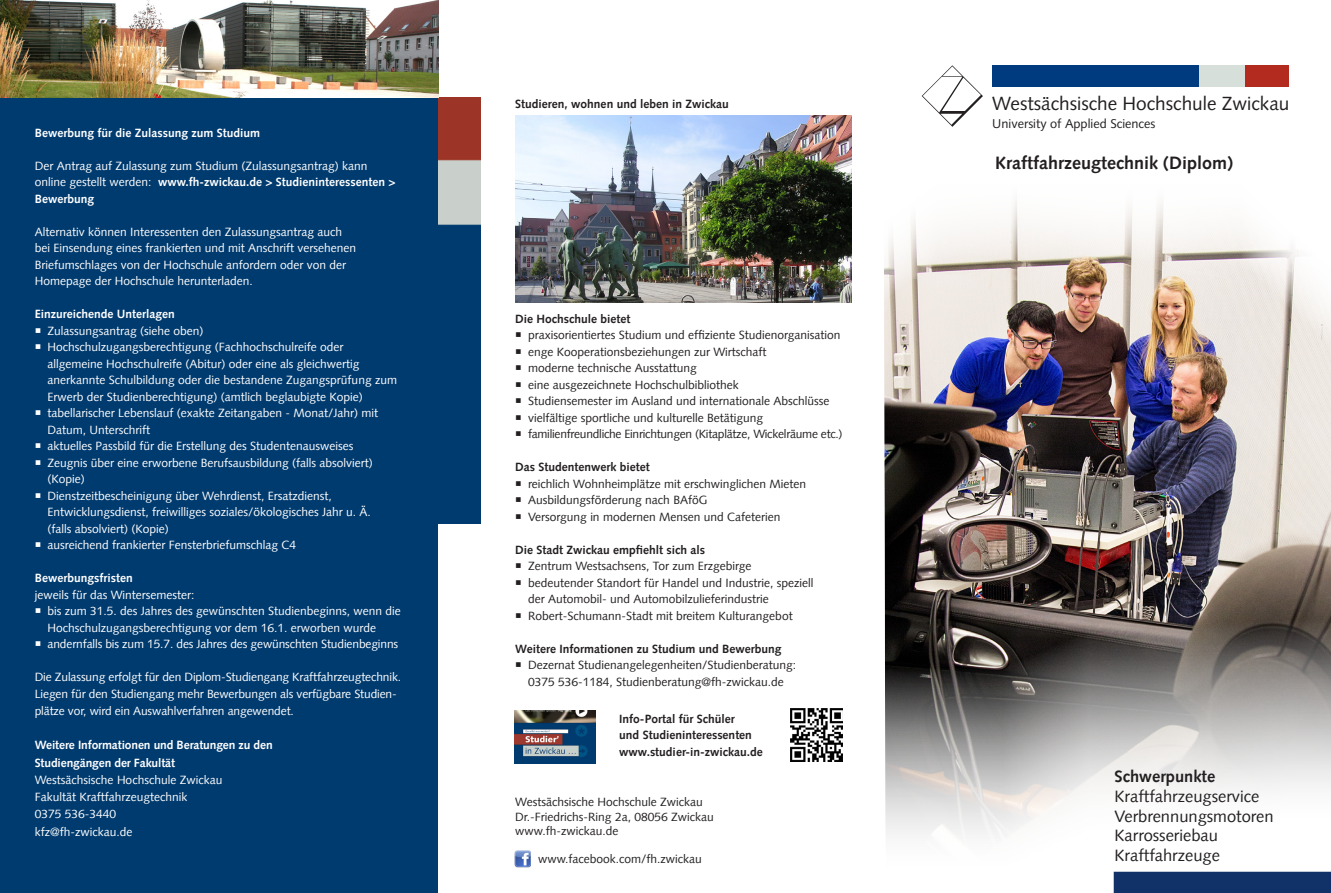
<style>
.page{position:relative;width:1331px;height:893px;background:#fff}
.page>*{position:absolute;margin:0;border:0;box-sizing:border-box;transform-origin:0 0}
.t1{font:19.05px "Syntax";color:#231f20}
.t2{font:700 18px "Syntax";color:#231f20}
.t3{font:16.5px "Syntax";color:#231f20}
.t4{font:700 16.5px "Syntax";color:#231f20}
.t5{font:12.75px "Syntax";color:#231f20}
.t6{font:12px/16.5px "Syntax";color:#fff}
.t7{font:12px/16.5px "Syntax";color:#231f20}
.t8{font:700 12px/16.5px "Syntax";color:#231f20}
.t9{font:700 12px/17.2px "Syntax";color:#fff}
.t10{font:12px "Syntax";letter-spacing:-.02em;color:#231f20}
.s1{font-weight:700}
</style>
<div class="page">
<img style="left:884px;top:200px;width:447px;height:680px">
<img style="left:438px;top:98px;width:42px;height:426px">
<div style="left:0;top:98px;width:438px;height:795px;background:#003b6f"></div>
<div style="left:993px;top:65px;width:207px;height:21px;background:#013b7f"></div>
<div style="left:1245px;top:65px;width:43px;height:21px;background:#b22b1e"></div>
<div style="left:1200px;top:65px;width:45px;height:21px;background:#d7dfda"></div>
<svg style="left:922px;top:65px;width:61px;height:62px"></svg>
<img style="left:0;top:0;width:438px;height:98px">
<img style="left:515px;top:116px;width:336px;height:187px">
<div style="left:1114px;top:872px;width:217px;height:21px;background:#103268"></div>
<img style="left:514px;top:711px;width:81px;height:52px">
<img style="left:791px;top:708px;width:52px;height:54px">
<img style="left:514px;top:850px;width:17px;height:17px">
<p class="t9" style="left:35px;top:124px;width:227px">Bewerbung für die Zulassung zum Studium</p>
<p class="t6" style="left:35px;top:157px;width:362px">Der Antrag auf Zulassung zum Studium (Zulassungsantrag) kann online gestellt werden: <span class="s1">www.fh-zwickau.de &gt; Studieninteressenten &gt;<br>Bewerbung</span></p>
<p class="t6" style="left:35px;top:223px;width:309px">Alternativ können Interessenten den Zulassungsantrag auch</p>
<p class="t6" style="left:35px;top:240px;width:323px">bei Einsendung eines frankierten und mit Anschrift versehenen</p>
<p class="t6" style="left:35px;top:256px;width:313px">Briefumschlages von der Hochschule anfordern oder von der</p>
<p class="t6" style="left:35px;top:273px;width:220px">Homepage der Hochschule herunterladen.</p>
<p class="t9" style="left:35px;top:305px;width:142px">Einzureichende Unterlagen</p>
<p class="t6" style="left:48px;top:322px;width:158px">Zulassungsantrag (siehe oben)</p>
<p class="t6" style="left:48px;top:339px;width:351px">Hochschulzugangsberechtigung (Fachhochschulreife oder allgemeine Hochschulreife (Abitur) oder eine als gleichwertig anerkannte Schulbildung oder die bestandene Zugangsprüfung zum Erwerb der Studienberechtigung) (amtlich beglaubigte Kopie)</p>
<p class="t6" style="left:48px;top:405px;width:332px">tabellarischer Lebenslauf (exakte Zeitangaben - Monat/Jahr) mit<br>Datum, Unterschrift</p>
<p class="t6" style="left:48px;top:438px;width:308px">aktuelles Passbild für die Erstellung des Studentenausweises</p>
<p class="t6" style="left:48px;top:454px;width:327px">Zeugnis über eine erworbene Berufsausbildung (falls absolviert) (Kopie)</p>
<p class="t6" style="left:48px;top:487px;width:325px">Dienstzeitbescheinigung über Wehrdienst, Ersatzdienst,<br>Entwicklungsdienst, freiwilliges soziales/ökologisches Jahr u. Ä. (falls absolviert) (Kopie)</p>
<p class="t6" style="left:48px;top:537px;width:250px">ausreichend frankierter Fensterbriefumschlag C4</p>
<p class="t9" style="left:35px;top:569px;width:99px">Bewerbungsfristen</p>
<p class="t6" style="left:35px;top:586px;width:161px">jeweils für das Wintersemester:</p>
<p class="t6" style="left:48px;top:603px;width:355px">bis zum 31.5. des Jahres des gewünschten Studienbeginns, wenn die<br>Hochschulzugangsberechtigung vor dem 16.1. erworben wurde</p>
<p class="t6" style="left:48px;top:636px;width:352px">andernfalls bis zum 15.7. des Jahres des gewünschten Studienbeginns</p>
<p class="t6" style="left:35px;top:668px;width:368px;line-height:17px">Die Zulassung erfolgt für den Diplom-Studiengang Kraftfahrzeugtechnik.<br>Liegen für den Studiengang mehr Bewerbungen als verfügbare Studien&shy;plätze vor, wird ein Auswahlverfahren angewendet.</p>
<p class="t9" style="left:35px;top:737px;width:239px">Weitere Informationen und Beratungen zu den<br>Studiengängen der Fakultät</p>
<p class="t6" style="left:35px;top:771px;width:189px">Westsächsische Hochschule Zwickau</p>
<p class="t6" style="left:35px;top:789px;width:154px">Fakultät Kraftfahrzeugtechnik</p>
<p class="t6" style="left:35px;top:806px;width:83px">0375 536-3440</p>
<p class="t6" style="left:35px;top:823px;width:99px">kfz@fh-zwickau.de</p>
<p class="t8" style="left:515px;top:96px;width:215px">Studieren, wohnen und leben in Zwickau</p>
<p class="t8" style="left:515px;top:310px;width:117px">Die Hochschule bietet</p>
<p class="t7" style="left:528px;top:327px;width:314px">praxisorientiertes Studium und effiziente Studienorganisation</p>
<p class="t7" style="left:528px;top:343px;width:240px">enge Kooperationsbeziehungen zur Wirtschaft</p>
<p class="t7" style="left:528px;top:360px;width:170px">moderne technische Ausstattung</p>
<p class="t7" style="left:528px;top:376px;width:212px">eine ausgezeichnete Hochschulbibliothek</p>
<p class="t7" style="left:528px;top:393px;width:303px">Studiensemester im Ausland und internationale Abschlüsse</p>
<p class="t7" style="left:528px;top:409px;width:237px">vielfältige sportliche und kulturelle Betätigung</p>
<p class="t10" style="left:528px;top:427px;width:316px">familienfreundliche Einrichtungen (Kitaplätze, Wickelräume etc.)</p>
<p class="t8" style="left:515px;top:459px;width:136px">Das Studentenwerk bietet</p>
<p class="t7" style="left:528px;top:475px;width:280px">reichlich Wohnheimplätze mit erschwinglichen Mieten</p>
<p class="t7" style="left:528px;top:492px;width:181px">Ausbildungsförderung nach BAföG</p>
<p class="t7" style="left:528px;top:508px;width:254px">Versorgung in modernen Mensen und Cafeterien</p>
<p class="t8" style="left:515px;top:541px;width:191px">Die Stadt Zwickau empfiehlt sich als</p>
<p class="t7" style="left:528px;top:558px;width:225px">Zentrum Westsachsens, Tor zum Erzgebirge</p>
<p class="t7" style="left:528px;top:574px;width:287px">bedeutender Standort für Handel und Industrie, speziell der Automobil- und Automobilzulieferindustrie</p>
<p class="t7" style="left:528px;top:607px;width:266px">Robert-Schumann-Stadt mit breitem Kulturangebot</p>
<p class="t8" style="left:515px;top:640px;width:268px">Weitere Informationen zu Studium und Bewerbung</p>
<p class="t7" style="left:528px;top:657px;width:270px">Dezernat Studienangelegenheiten/Studienberatung:<br>0375 536-1184, Studienberatung@fh-zwickau.de</p>
<p class="t8" style="left:619px;top:710px;width:145px">Info-Portal für Schüler<br>und Studieninteressenten www.studier-in-zwickau.de</p>
<p class="t7" style="left:515px;top:795px;width:200px;line-height:14.4px">Westsächsische Hochschule Zwickau<br>Dr.-Friedrichs-Ring 2a, 08056 Zwickau</p>
<p class="t7" style="left:515px;top:823px;width:105px">www.fh-zwickau.de</p>
<p class="t7" style="left:538px;top:851px;width:165px">www.facebook.com/fh.zwickau</p>
<p class="t1" style="left:992px;top:96px;width:299px">Westsächsische Hochschule Zwickau</p>
<p class="t5" style="left:992px;top:118px;width:165px">University of Applied Sciences</p>
<p class="t2" style="left:995px;top:153px;width:239px">Kraftfahrzeugtechnik (Diplom)</p>
<p class="t4" style="left:1114px;top:767px;width:102px">Schwerpunkte</p>
<p class="t3" style="left:1114px;top:786px;width:146px">Kraftfahrzeugservice</p>
<p class="t3" style="left:1114px;top:806px;width:161px">Verbrennungsmotoren</p>
<p class="t3" style="left:1114px;top:826px;width:105px">Karrosseriebau</p>
<p class="t3" style="left:1114px;top:846px;width:107px">Kraftfahrzeuge</p>
</div>
